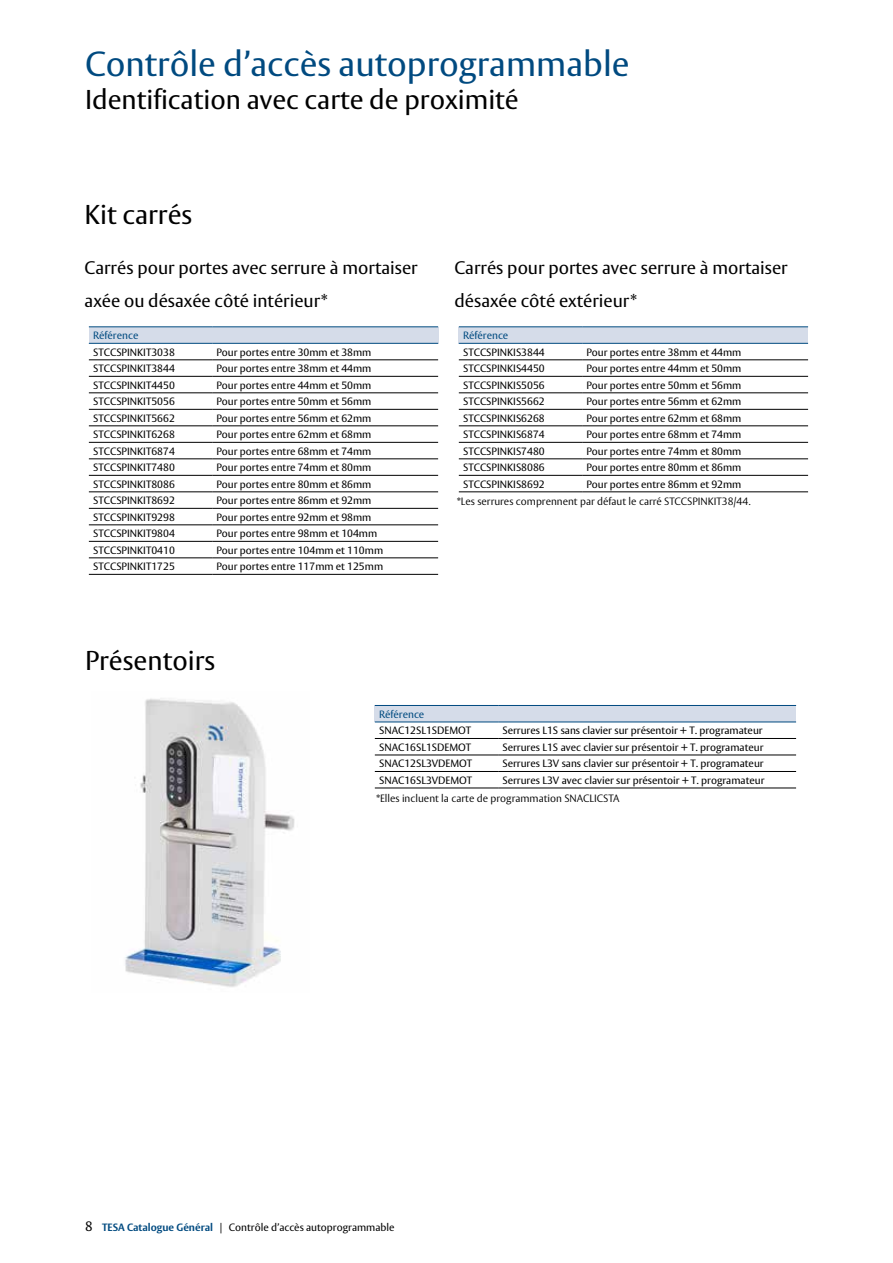
<style>
.page{position:relative;width:893px;height:1263px;background:#fff}
.page>*{position:absolute;margin:0;border:0;box-sizing:border-box;transform-origin:0 0}
.t1{font:34.5px "ASSA Vesta";color:#004a80}
.t2{font:27px "ASSA Vesta";color:#000}
.t3{font:18px/33px "ASSA Vesta";color:#000}
.t4{font:10.5px "ASSA Vesta";color:#000}
.t5{font:300 10.5px "ASSA Vesta";color:#000}
.t6{font:10.5px "ASSA Vesta";color:#004a80}
.s1{font-size:13.5px}
.s2{font-weight:700;color:#004a80}
</style>
<div class="page">
<div style="left:459px;top:327px;width:349px;height:16px;background:#d5dce9"></div>
<svg style="left:459px;top:360px;width:349px;height:115px"></svg>
<hr style="left:459px;top:359px;width:123px;height:1px;background:#000">
<hr style="left:459px;top:376px;width:123px;height:1px;background:#000">
<hr style="left:459px;top:392px;width:123px;height:1px;background:#000">
<hr style="left:459px;top:409px;width:123px;height:1px;background:#000">
<hr style="left:459px;top:425px;width:123px;height:1px;background:#000">
<hr style="left:459px;top:442px;width:123px;height:1px;background:#000">
<hr style="left:459px;top:458px;width:123px;height:1px;background:#000">
<hr style="left:459px;top:475px;width:123px;height:1px;background:#000">
<hr style="left:459px;top:491px;width:123px;height:1px;background:#000">
<hr style="left:582px;top:359px;width:226px;height:1px;background:#000">
<hr style="left:582px;top:376px;width:226px;height:1px;background:#000">
<hr style="left:582px;top:392px;width:226px;height:1px;background:#000">
<hr style="left:582px;top:409px;width:226px;height:1px;background:#000">
<hr style="left:582px;top:425px;width:226px;height:1px;background:#000">
<hr style="left:582px;top:442px;width:226px;height:1px;background:#000">
<hr style="left:582px;top:458px;width:226px;height:1px;background:#000">
<hr style="left:582px;top:475px;width:226px;height:1px;background:#000">
<hr style="left:582px;top:491px;width:226px;height:1px;background:#000">
<hr style="left:459px;top:326px;width:123px;height:1px;background:#004a80">
<hr style="left:582px;top:326px;width:226px;height:1px;background:#004a80">
<hr style="left:459px;top:343px;width:123px;height:1px;background:#004a80">
<hr style="left:582px;top:343px;width:226px;height:1px;background:#004a80">
<div style="left:89px;top:327px;width:349px;height:16px;background:#d5dce9"></div>
<svg style="left:89px;top:360px;width:349px;height:214px"></svg>
<hr style="left:89px;top:359px;width:123px;height:1px;background:#000">
<hr style="left:89px;top:376px;width:123px;height:1px;background:#000">
<hr style="left:89px;top:392px;width:123px;height:1px;background:#000">
<hr style="left:89px;top:409px;width:123px;height:1px;background:#000">
<hr style="left:89px;top:425px;width:123px;height:1px;background:#000">
<hr style="left:89px;top:442px;width:123px;height:1px;background:#000">
<hr style="left:89px;top:458px;width:123px;height:1px;background:#000">
<hr style="left:89px;top:475px;width:123px;height:1px;background:#000">
<hr style="left:89px;top:491px;width:123px;height:1px;background:#000">
<hr style="left:89px;top:508px;width:123px;height:1px;background:#000">
<hr style="left:89px;top:524px;width:123px;height:1px;background:#000">
<hr style="left:89px;top:541px;width:123px;height:1px;background:#000">
<hr style="left:89px;top:557px;width:123px;height:1px;background:#000">
<hr style="left:89px;top:574px;width:123px;height:1px;background:#000">
<hr style="left:212px;top:359px;width:226px;height:1px;background:#000">
<hr style="left:212px;top:376px;width:226px;height:1px;background:#000">
<hr style="left:212px;top:392px;width:226px;height:1px;background:#000">
<hr style="left:212px;top:409px;width:226px;height:1px;background:#000">
<hr style="left:212px;top:425px;width:226px;height:1px;background:#000">
<hr style="left:212px;top:442px;width:226px;height:1px;background:#000">
<hr style="left:212px;top:458px;width:226px;height:1px;background:#000">
<hr style="left:212px;top:475px;width:226px;height:1px;background:#000">
<hr style="left:212px;top:491px;width:226px;height:1px;background:#000">
<hr style="left:212px;top:508px;width:226px;height:1px;background:#000">
<hr style="left:212px;top:524px;width:226px;height:1px;background:#000">
<hr style="left:212px;top:541px;width:226px;height:1px;background:#000">
<hr style="left:212px;top:557px;width:226px;height:1px;background:#000">
<hr style="left:212px;top:574px;width:226px;height:1px;background:#000">
<hr style="left:89px;top:326px;width:123px;height:1px;background:#004a80">
<hr style="left:212px;top:326px;width:226px;height:1px;background:#004a80">
<hr style="left:89px;top:343px;width:123px;height:1px;background:#004a80">
<hr style="left:212px;top:343px;width:226px;height:1px;background:#004a80">
<img style="left:125px;top:698px;width:170px;height:289px">
<div style="left:375px;top:705px;width:421px;height:17px;background:#d5dce9"></div>
<svg style="left:375px;top:754px;width:421px;height:34px"></svg>
<hr style="left:375px;top:738px;width:123px;height:1px;background:#000">
<hr style="left:375px;top:755px;width:123px;height:1px;background:#000">
<hr style="left:375px;top:771px;width:123px;height:1px;background:#000">
<hr style="left:375px;top:788px;width:123px;height:1px;background:#000">
<hr style="left:498px;top:738px;width:298px;height:1px;background:#000">
<hr style="left:498px;top:755px;width:298px;height:1px;background:#000">
<hr style="left:498px;top:771px;width:298px;height:1px;background:#000">
<hr style="left:498px;top:788px;width:298px;height:1px;background:#000">
<hr style="left:375px;top:705px;width:123px;height:1px;background:#004a80">
<hr style="left:498px;top:705px;width:298px;height:1px;background:#004a80">
<hr style="left:375px;top:722px;width:123px;height:1px;background:#004a80">
<hr style="left:498px;top:722px;width:298px;height:1px;background:#004a80">
<h1 class="t1" style="left:85px;top:43px;width:546px">Contrôle d’accès autoprogrammable</h1>
<h2 class="t2" style="left:85px;top:83px;width:435px">Identification avec carte de proximité</h2>
<h2 class="t2" style="left:85px;top:198px;width:109px">Kit carrés</h2>
<h3 class="t3" style="left:85px;top:252px;width:335px">Carrés pour portes avec serrure à mortaiser axée ou désaxée côté intérieur*</h3>
<h3 class="t3" style="left:454px;top:252px;width:335px">Carrés pour portes avec serrure à mortaiser désaxée côté extérieur*</h3>
<p class="t6" style="left:463px;top:329px;width:47px">Référence</p>
<p class="t4" style="left:463px;top:346px;width:83px">STCCSPINKIS3844</p>
<p class="t4" style="left:586px;top:346px;width:156px">Pour portes entre 38mm et 44mm</p>
<p class="t4" style="left:463px;top:362px;width:83px">STCCSPINKIS4450</p>
<p class="t4" style="left:586px;top:362px;width:156px">Pour portes entre 44mm et 50mm</p>
<p class="t4" style="left:463px;top:379px;width:83px">STCCSPINKIS5056</p>
<p class="t4" style="left:586px;top:379px;width:156px">Pour portes entre 50mm et 56mm</p>
<p class="t4" style="left:463px;top:395px;width:83px">STCCSPINKIS5662</p>
<p class="t4" style="left:586px;top:395px;width:156px">Pour portes entre 56mm et 62mm</p>
<p class="t4" style="left:463px;top:412px;width:83px">STCCSPINKIS6268</p>
<p class="t4" style="left:586px;top:412px;width:156px">Pour portes entre 62mm et 68mm</p>
<p class="t4" style="left:463px;top:428px;width:83px">STCCSPINKIS6874</p>
<p class="t4" style="left:586px;top:428px;width:156px">Pour portes entre 68mm et 74mm</p>
<p class="t4" style="left:463px;top:445px;width:83px">STCCSPINKIS7480</p>
<p class="t4" style="left:586px;top:445px;width:156px">Pour portes entre 74mm et 80mm</p>
<p class="t4" style="left:463px;top:461px;width:83px">STCCSPINKIS8086</p>
<p class="t4" style="left:586px;top:461px;width:156px">Pour portes entre 80mm et 86mm</p>
<p class="t4" style="left:463px;top:478px;width:83px">STCCSPINKIS8692</p>
<p class="t4" style="left:586px;top:478px;width:156px">Pour portes entre 86mm et 92mm</p>
<p class="t6" style="left:93px;top:329px;width:47px">Référence</p>
<p class="t4" style="left:93px;top:346px;width:83px">STCCSPINKIT3038</p>
<p class="t4" style="left:216px;top:346px;width:156px">Pour portes entre 30mm et 38mm</p>
<p class="t4" style="left:93px;top:362px;width:83px">STCCSPINKIT3844</p>
<p class="t4" style="left:216px;top:362px;width:156px">Pour portes entre 38mm et 44mm</p>
<p class="t4" style="left:93px;top:379px;width:83px">STCCSPINKIT4450</p>
<p class="t4" style="left:216px;top:379px;width:156px">Pour portes entre 44mm et 50mm</p>
<p class="t4" style="left:93px;top:395px;width:83px">STCCSPINKIT5056</p>
<p class="t4" style="left:216px;top:395px;width:156px">Pour portes entre 50mm et 56mm</p>
<p class="t4" style="left:93px;top:412px;width:83px">STCCSPINKIT5662</p>
<p class="t4" style="left:216px;top:412px;width:156px">Pour portes entre 56mm et 62mm</p>
<p class="t4" style="left:93px;top:428px;width:83px">STCCSPINKIT6268</p>
<p class="t4" style="left:216px;top:428px;width:156px">Pour portes entre 62mm et 68mm</p>
<p class="t4" style="left:93px;top:445px;width:83px">STCCSPINKIT6874</p>
<p class="t4" style="left:216px;top:445px;width:156px">Pour portes entre 68mm et 74mm</p>
<p class="t4" style="left:93px;top:461px;width:83px">STCCSPINKIT7480</p>
<p class="t4" style="left:216px;top:461px;width:156px">Pour portes entre 74mm et 80mm</p>
<p class="t4" style="left:93px;top:478px;width:83px">STCCSPINKIT8086</p>
<p class="t4" style="left:216px;top:478px;width:156px">Pour portes entre 80mm et 86mm</p>
<p class="t4" style="left:93px;top:494px;width:83px">STCCSPINKIT8692</p>
<p class="t4" style="left:216px;top:494px;width:156px">Pour portes entre 86mm et 92mm</p>
<p class="t4" style="left:93px;top:511px;width:83px">STCCSPINKIT9298</p>
<p class="t4" style="left:216px;top:511px;width:156px">Pour portes entre 92mm et 98mm</p>
<p class="t4" style="left:93px;top:527px;width:83px">STCCSPINKIT9804</p>
<p class="t4" style="left:216px;top:527px;width:162px">Pour portes entre 98mm et 104mm</p>
<p class="t4" style="left:93px;top:544px;width:83px">STCCSPINKIT0410</p>
<p class="t4" style="left:216px;top:544px;width:168px">Pour portes entre 104mm et 110mm</p>
<p class="t4" style="left:93px;top:560px;width:83px">STCCSPINKIT1725</p>
<p class="t4" style="left:216px;top:560px;width:168px">Pour portes entre 117mm et 125mm</p>
<p class="t5" style="left:456px;top:495px;width:296px">*Les serrures comprennent par défaut le carré STCCSPINKIT38/44.</p>
<h2 class="t2" style="left:85px;top:644px;width:132px">Présentoirs</h2>
<p class="t6" style="left:379px;top:708px;width:47px">Référence</p>
<p class="t4" style="left:379px;top:724px;width:94px">SNAC12SL1SDEMOT</p>
<p class="t4" style="left:502px;top:724px;width:262px">Serrures L1S sans clavier sur présentoir + T. programateur</p>
<p class="t4" style="left:379px;top:741px;width:94px">SNAC16SL1SDEMOT</p>
<p class="t4" style="left:502px;top:741px;width:263px">Serrures L1S avec clavier sur présentoir + T. programateur</p>
<p class="t4" style="left:379px;top:757px;width:95px">SNAC12SL3VDEMOT</p>
<p class="t4" style="left:502px;top:757px;width:263px">Serrures L3V sans clavier sur présentoir + T. programateur</p>
<p class="t4" style="left:379px;top:774px;width:95px">SNAC16SL3VDEMOT</p>
<p class="t4" style="left:502px;top:774px;width:264px">Serrures L3V avec clavier sur présentoir + T. programateur</p>
<p class="t5" style="left:376px;top:792px;width:245px">*Elles incluent la carte de programmation SNACLICSTA</p>
<p class="t4" style="left:85px;top:1221px;width:311px"><span class="s1">8</span> <span class="s2">TESA Catalogue Général</span> | Contrôle d’accès autoprogrammable</p>
</div>
